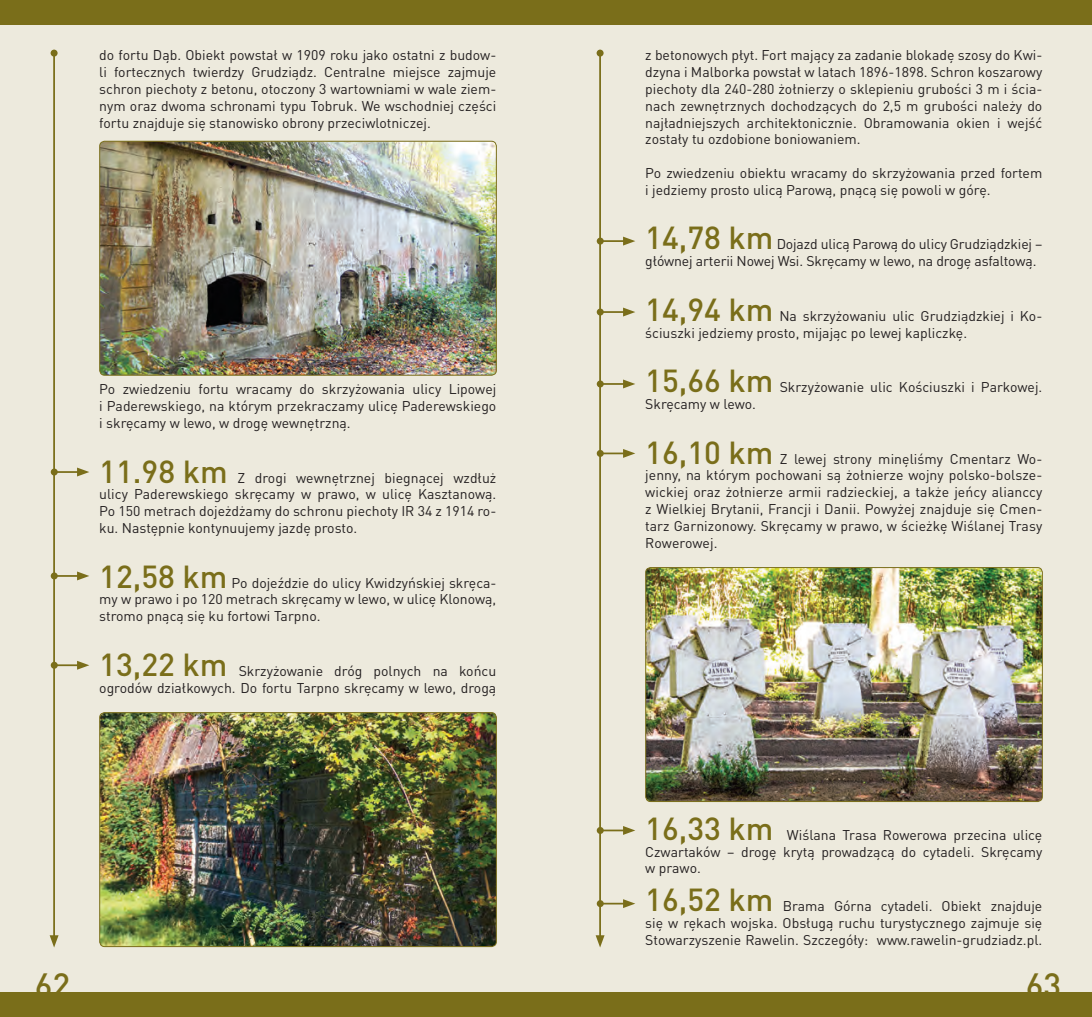
<style>
.page{position:relative;width:1092px;height:1017px;background:#fff}
.page>*{position:absolute;margin:0;border:0;box-sizing:border-box;transform-origin:0 0}
.t1{font:500 33.25px "DIN Pro";color:#7a6e1a}
.t2{font:500 31.5px "DIN Pro";color:#7a6e1a}
.t3{font:14px/16.8px "DIN Pro";color:#231f20;text-align:justify}
</style>
<div class="page">
<div style="left:0;top:0;width:546px;height:1017px;background:#edeadd"></div>
<div style="left:0;top:0;width:546px;height:25px;background:#7a6e1a"></div>
<div style="left:0;top:992px;width:546px;height:25px;background:#7a6e1a"></div>
<div style="left:546px;top:0;width:545px;height:1017px;background:#edeadd"></div>
<div style="left:546px;top:992px;width:545px;height:25px;background:#7a6e1a"></div>
<div style="left:546px;top:0;width:545px;height:25px;background:#7a6e1a"></div>
<img style="left:101px;top:141px;width:394px;height:233px">
<div style="left:99px;top:141px;width:398px;height:235px;border:1px solid #7a6e1a;border-radius:5px"></div>
<img style="left:101px;top:714px;width:394px;height:233px">
<div style="left:99px;top:712px;width:398px;height:235px;border:1px solid #7a6e1a;border-radius:5px"></div>
<hr style="left:53px;top:53px;width:2px;height:885px;background:#7a6e1a">
<div style="left:51px;top:50px;width:7px;height:7px;background:#7a6e1a;border-radius:50%"></div>
<svg style="left:50px;top:935px;width:9px;height:12px"></svg>
<hr style="left:54px;top:575px;width:26px;height:2px;background:#7a6e1a">
<div style="left:51px;top:572px;width:7px;height:7px;background:#7a6e1a;border-radius:50%"></div>
<svg style="left:77px;top:571px;width:12px;height:9px"></svg>
<hr style="left:54px;top:471px;width:26px;height:2px;background:#7a6e1a">
<div style="left:51px;top:469px;width:7px;height:7px;background:#7a6e1a;border-radius:50%"></div>
<svg style="left:77px;top:468px;width:12px;height:8px"></svg>
<hr style="left:54px;top:664px;width:26px;height:2px;background:#7a6e1a">
<div style="left:51px;top:662px;width:7px;height:7px;background:#7a6e1a;border-radius:50%"></div>
<svg style="left:77px;top:661px;width:12px;height:9px"></svg>
<img style="left:645px;top:568px;width:397px;height:233px">
<div style="left:645px;top:567px;width:397px;height:235px;border:1px solid #7a6e1a;border-radius:5px"></div>
<hr style="left:599px;top:53px;width:2px;height:885px;background:#7a6e1a">
<div style="left:596px;top:50px;width:7px;height:7px;background:#7a6e1a;border-radius:50%"></div>
<svg style="left:595px;top:935px;width:9px;height:12px"></svg>
<hr style="left:600px;top:240px;width:25px;height:2px;background:#7a6e1a">
<div style="left:596px;top:238px;width:7px;height:7px;background:#7a6e1a;border-radius:50%"></div>
<svg style="left:623px;top:237px;width:12px;height:9px"></svg>
<hr style="left:600px;top:311px;width:25px;height:2px;background:#7a6e1a">
<div style="left:596px;top:309px;width:7px;height:7px;background:#7a6e1a;border-radius:50%"></div>
<svg style="left:623px;top:308px;width:12px;height:8px"></svg>
<hr style="left:600px;top:383px;width:25px;height:2px;background:#7a6e1a">
<div style="left:596px;top:380px;width:7px;height:7px;background:#7a6e1a;border-radius:50%"></div>
<svg style="left:623px;top:379px;width:12px;height:9px"></svg>
<div style="left:596px;top:450px;width:7px;height:7px;background:#7a6e1a;border-radius:50%"></div>
<svg style="left:601px;top:449px;width:34px;height:9px"></svg>
<div style="left:596px;top:900px;width:7px;height:7px;background:#7a6e1a;border-radius:50%"></div>
<svg style="left:601px;top:899px;width:34px;height:9px"></svg>
<div style="left:596px;top:827px;width:7px;height:7px;background:#7a6e1a;border-radius:50%"></div>
<svg style="left:601px;top:826px;width:34px;height:9px"></svg>
<p class="t3" style="left:99px;top:46px;width:398px">do fortu Dąb. Obiekt powstał w 1909 roku jako ostatni z budow&shy;li fortecznych twierdzy Grudziądz. Centralne miejsce zajmuje schron piechoty z betonu, otoczony 3 wartowniami w wale ziem&shy;nym oraz dwoma schronami typu Tobruk. We wschodniej części fortu znajduje się stanowisko obrony przeciwlotniczej.</p>
<p class="t3" style="left:99px;top:380px;width:398px">Po zwiedzeniu fortu wracamy do skrzyżowania ulicy Lipowej i Paderewskiego, na którym przekraczamy ulicę Paderewskiego i skręcamy w lewo, w drogę wewnętrzną.</p>
<h2 class="t2" style="left:99px;top:450px;width:130px">11.98 km</h2>
<p class="t3" style="left:99px;top:469px;width:398px;text-indent:138px">Z drogi wewnętrznej biegnącej wzdłuż ulicy Paderewskiego skręcamy w prawo, w ulicę Kasztanową.<br>Po 150 metrach dojeżdżamy do schronu piechoty IR 34 z 1914 ro&shy;ku. Następnie kontynuujemy jazdę prosto.</p>
<h2 class="t2" style="left:99px;top:555px;width:130px">12,58 km</h2>
<p class="t3" style="left:99px;top:574px;width:398px;text-indent:132px">Po dojeździe do ulicy Kwidzyńskiej skręca&shy;my w prawo i po 120 metrach skręcamy w lewo, w ulicę Klonową, stromo pnącą się ku fortowi Tarpno.</p>
<h2 class="t2" style="left:99px;top:643px;width:130px">13,22 km</h2>
<p class="t3" style="left:99px;top:662px;width:398px;text-align:right">Skrzyżowanie dróg polnych na końcu<br>ogrodów działkowych. Do fortu Tarpno skręcamy w lewo, drogą</p>
<p class="t3" style="left:645px;top:46px;width:398px">z betonowych płyt. Fort mający za zadanie blokadę szosy do Kwi&shy;dzyna i Malborka powstał w latach 1896-1898. Schron koszarowy piechoty dla 240-280 żołnierzy o sklepieniu grubości 3 m i ścia&shy;nach zewnętrznych dochodzących do 2,5 m grubości należy do najładniejszych architektonicznie. Obramowania okien i wejść zostały tu ozdobione boniowaniem.</p>
<p class="t3" style="left:645px;top:164px;width:398px">Po zwiedzeniu obiektu wracamy do skrzyżowania przed fortem i jedziemy prosto ulicą Parową, pnącą się powoli w górę.</p>
<h2 class="t2" style="left:645px;top:217px;width:130px">14,78 km</h2>
<p class="t3" style="left:645px;top:235px;width:398px;text-indent:131px">Dojazd ulicą Parową do ulicy Grudziądzkiej – głównej arterii Nowej Wsi. Skręcamy w lewo, na drogę asfaltową.</p>
<h2 class="t2" style="left:645px;top:288px;width:130px">14,94 km</h2>
<p class="t3" style="left:645px;top:307px;width:398px;text-indent:134px">Na skrzyżowaniu ulic Grudziądzkiej i Ko&shy;ściuszki jedziemy prosto, mijając po lewej kapliczkę.</p>
<h2 class="t2" style="left:645px;top:359px;width:130px">15,66 km</h2>
<p class="t3" style="left:779px;top:378px;width:264px">Skrzyżowanie ulic Kościuszki i Parkowej.</p>
<p class="t3" style="left:645px;top:395px;width:112px">Skręcamy w lewo.</p>
<h2 class="t2" style="left:645px;top:431px;width:130px">16,10 km</h2>
<p class="t3" style="left:645px;top:449px;width:398px;text-indent:134px">Z lewej strony minęliśmy Cmentarz Wo&shy;jenny, na którym pochowani są żołnierze wojny polsko-bolsze&shy;wickiej oraz żołnierze armii radzieckiej, a także jeńcy alianccy z Wielkiej Brytanii, Francji i Danii. Powyżej znajduje się Cmen&shy;tarz Garnizonowy. Skręcamy w prawo, w ścieżkę Wiślanej Trasy Rowerowej.</p>
<h2 class="t2" style="left:645px;top:807px;width:130px">16,33 km</h2>
<p class="t3" style="left:645px;top:826px;width:398px;text-indent:142px">Wiślana Trasa Rowerowa przecina ulicę Czwartaków – drogę krytą prowadzącą do cytadeli. Skręcamy w prawo.</p>
<h2 class="t2" style="left:645px;top:878px;width:130px">16,52 km</h2>
<p class="t3" style="left:645px;top:897px;width:398px;text-indent:137px">Brama Górna cytadeli. Obiekt znajduje się w rękach wojska. Obsługą ruchu turystycznego zajmuje się Stowarzyszenie Rawelin. Szczegóły: www.rawelin-grudziadz.pl.</p>
<h1 class="t1" style="left:35px;top:962px;width:37px">62</h1>
<h1 class="t1" style="left:1025px;top:962px;width:37px">63</h1>
</div>
